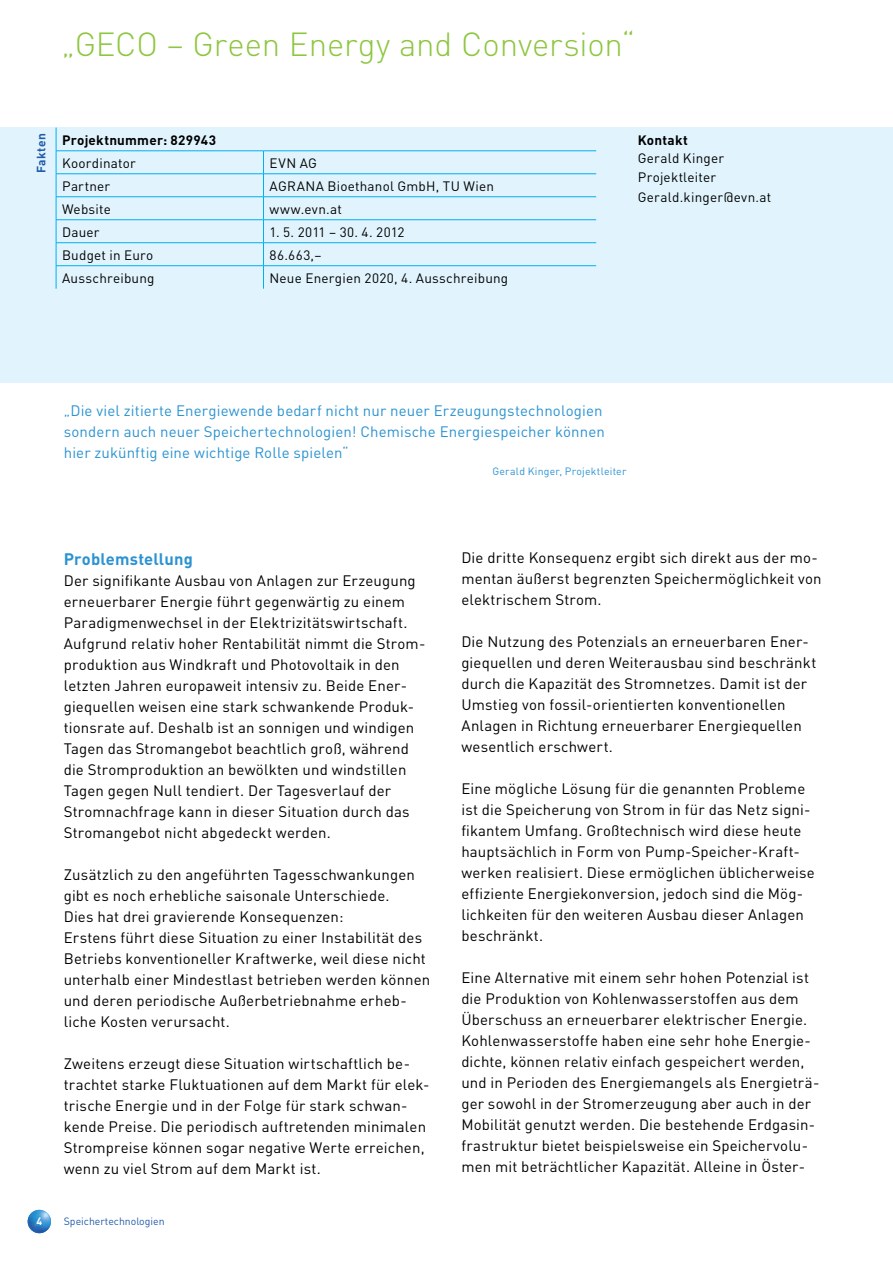
<style>
.page{position:relative;width:893px;height:1263px;background:#fff}
.page>*{position:absolute;margin:0;border:0;box-sizing:border-box;transform-origin:0 0}
.t1{font:300 33px "DIN";letter-spacing:-.005em;color:#8dc63f}
.t2{font:700 16.5px "DIN";letter-spacing:.01em;color:#2b93d1}
.t3{font:15px/21px "DIN";letter-spacing:.01em;color:#000}
.t4{font:15px/21px "DIN";letter-spacing:.01em;color:#2b93d1}
.t5{font:13.5px/19.5px "DIN";letter-spacing:.015em;color:#000}
.t6{font:700 13.5px "DIN";letter-spacing:.02em;color:#000}
.t7{font:700 12px "DIN";letter-spacing:.02em;color:#225ba9}
.t8{font:10.5px "DIN";letter-spacing:.02em;color:#2b93d1}
.t9{font:10.5px "DIN";color:#225ba9}
.t10{font:700 10.5px "DIN";color:#fff}
</style>
<div class="page">
<div style="left:0;top:128px;width:893px;height:255px;background:#e1f4fd"></div>
<img style="left:28px;top:1210px;width:23px;height:23px;border-radius:12px">
<hr style="left:56px;top:151px;width:207px;height:1px;background:#00aeef">
<hr style="left:263px;top:151px;width:333px;height:1px;background:#00aeef">
<hr style="left:56px;top:174px;width:207px;height:1px;background:#00aeef">
<hr style="left:263px;top:174px;width:333px;height:1px;background:#00aeef">
<hr style="left:56px;top:196px;width:207px;height:1px;background:#00aeef">
<hr style="left:263px;top:196px;width:333px;height:1px;background:#00aeef">
<hr style="left:56px;top:219px;width:207px;height:1px;background:#00aeef">
<hr style="left:263px;top:219px;width:333px;height:1px;background:#00aeef">
<hr style="left:56px;top:242px;width:207px;height:1px;background:#00aeef">
<hr style="left:263px;top:242px;width:333px;height:1px;background:#00aeef">
<hr style="left:56px;top:265px;width:207px;height:1px;background:#00aeef">
<svg style="left:56px;top:128px;width:1px;height:161px"></svg>
<hr style="left:263px;top:265px;width:333px;height:1px;background:#00aeef">
<svg style="left:263px;top:152px;width:1px;height:137px"></svg>
<h1 class="t1" style="left:62px;top:24px;width:575px">„GECO – Green Energy and Conversion“</h1>
<p class="t7" style="left:33px;top:173px;width:41px;rotate:-90deg">Fakten</p>
<p class="t6" style="left:62px;top:131px;width:155px">Projektnummer: 829943</p>
<p class="t5" style="left:62px;top:153px;width:75px">Koordinator</p>
<p class="t5" style="left:269px;top:153px;width:49px">EVN AG</p>
<p class="t5" style="left:62px;top:176px;width:50px">Partner</p>
<p class="t5" style="left:269px;top:176px;width:226px">AGRANA Bioethanol GmbH, TU Wien</p>
<p class="t5" style="left:62px;top:199px;width:50px">Website</p>
<p class="t5" style="left:269px;top:199px;width:74px">www.evn.at</p>
<p class="t5" style="left:62px;top:222px;width:39px">Dauer</p>
<p class="t5" style="left:269px;top:222px;width:136px">1. 5. 2011 – 30. 4. 2012</p>
<p class="t5" style="left:62px;top:245px;width:93px">Budget in Euro</p>
<p class="t5" style="left:269px;top:245px;width:53px">86.663,–</p>
<p class="t5" style="left:62px;top:268px;width:94px">Ausschreibung</p>
<p class="t5" style="left:269px;top:268px;width:240px">Neue Energien 2020, 4. Ausschreibung</p>
<p class="t6" style="left:638px;top:131px;width:52px">Kontakt</p>
<p class="t5" style="left:638px;top:148px;width:135px">Gerald Kinger<br>Projektleiter<br>Gerald.kinger@evn.at</p>
<p class="t4" style="left:64px;top:400px;width:543px">„Die viel zitierte Energiewende bedarf nicht nur neuer Erzeugungstechnologien sondern auch neuer Speichertechnologien! Chemische Energiespeicher können hier zukünftig eine wichtige Rolle spielen“</p>
<p class="t8" style="left:492px;top:464px;width:136px">Gerald Kinger, Projektleiter</p>
<p class="t2" style="left:64px;top:548px;width:131px">Problemstellung</p>
<p class="t3" style="left:64px;top:569px;width:363px">Der signifikante Ausbau von Anlagen zur Erzeugung erneuerbarer Energie führt gegenwärtig zu einem Paradigmenwechsel in der Elektrizitätswirtschaft.<br>Aufgrund relativ hoher Rentabilität nimmt die Strom&shy;produktion aus Windkraft und Photovoltaik in den letzten Jahren europaweit intensiv zu. Beide Ener&shy;giequellen weisen eine stark schwankende Produk&shy;tionsrate auf. Deshalb ist an sonnigen und windigen Tagen das Stromangebot beachtlich groß, während die Stromproduktion an bewölkten und windstillen Tagen gegen Null tendiert. Der Tagesverlauf der Stromnachfrage kann in dieser Situation durch das Stromangebot nicht abgedeckt werden.</p>
<p class="t3" style="left:64px;top:863px;width:368px">Zusätzlich zu den angeführten Tagesschwankungen gibt es noch erhebliche saisonale Unterschiede.<br>Dies hat drei gravierende Konsequenzen:<br>Erstens führt diese Situation zu einer Instabilität des Betriebs konventioneller Kraftwerke, weil diese nicht unterhalb einer Mindestlast betrieben werden können und deren periodische Außerbetriebnahme erheb&shy;liche Kosten verursacht.</p>
<p class="t3" style="left:64px;top:1052px;width:367px">Zweitens erzeugt diese Situation wirtschaftlich be&shy;trachtet starke Fluktuationen auf dem Markt für elek&shy;trische Energie und in der Folge für stark schwan&shy;kende Preise. Die periodisch auftretenden minimalen Strompreise können sogar negative Werte erreichen, wenn zu viel Strom auf dem Markt ist.</p>
<p class="t10" style="left:36px;top:1214px;width:7px">4</p>
<p class="t9" style="left:64px;top:1214px;width:102px">Speichertechnologien</p>
<p class="t3" style="left:461px;top:547px;width:362px">Die dritte Konsequenz ergibt sich direkt aus der mo&shy;mentan äußerst begrenzten Speichermöglichkeit von elektrischem Strom.</p>
<p class="t3" style="left:461px;top:631px;width:356px">Die Nutzung des Potenzials an erneuerbaren Ener&shy;giequellen und deren Weiterausbau sind beschränkt durch die Kapazität des Stromnetzes. Damit ist der Umstieg von fossil-orientierten konventionellen Anlagen in Richtung erneuerbarer Energiequellen wesentlich erschwert.</p>
<p class="t3" style="left:461px;top:778px;width:355px">Eine mögliche Lösung für die genannten Probleme ist die Speicherung von Strom in für das Netz signi&shy;fikantem Umfang. Großtechnisch wird diese heute hauptsächlich in Form von Pump-Speicher-Kraft&shy;werken realisiert. Diese ermöglichen üblicherweise effiziente Energiekonversion, jedoch sind die Mög&shy;lichkeiten für den weiteren Ausbau dieser Anlagen beschränkt.</p>
<p class="t3" style="left:461px;top:967px;width:360px">Eine Alternative mit einem sehr hohen Potenzial ist die Produktion von Kohlenwasserstoffen aus dem Überschuss an erneuerbarer elektrischer Energie.<br>Kohlenwasserstoffe haben eine sehr hohe Energie&shy;dichte, können relativ einfach gespeichert werden, und in Perioden des Energiemangels als Energieträ&shy;ger sowohl in der Stromerzeugung aber auch in der Mobilität genutzt werden. Die bestehende Erdgasin&shy;frastruktur bietet beispielsweise ein Speichervolu&shy;men mit beträchtlicher Kapazität. Alleine in Öster-</p>
</div>
